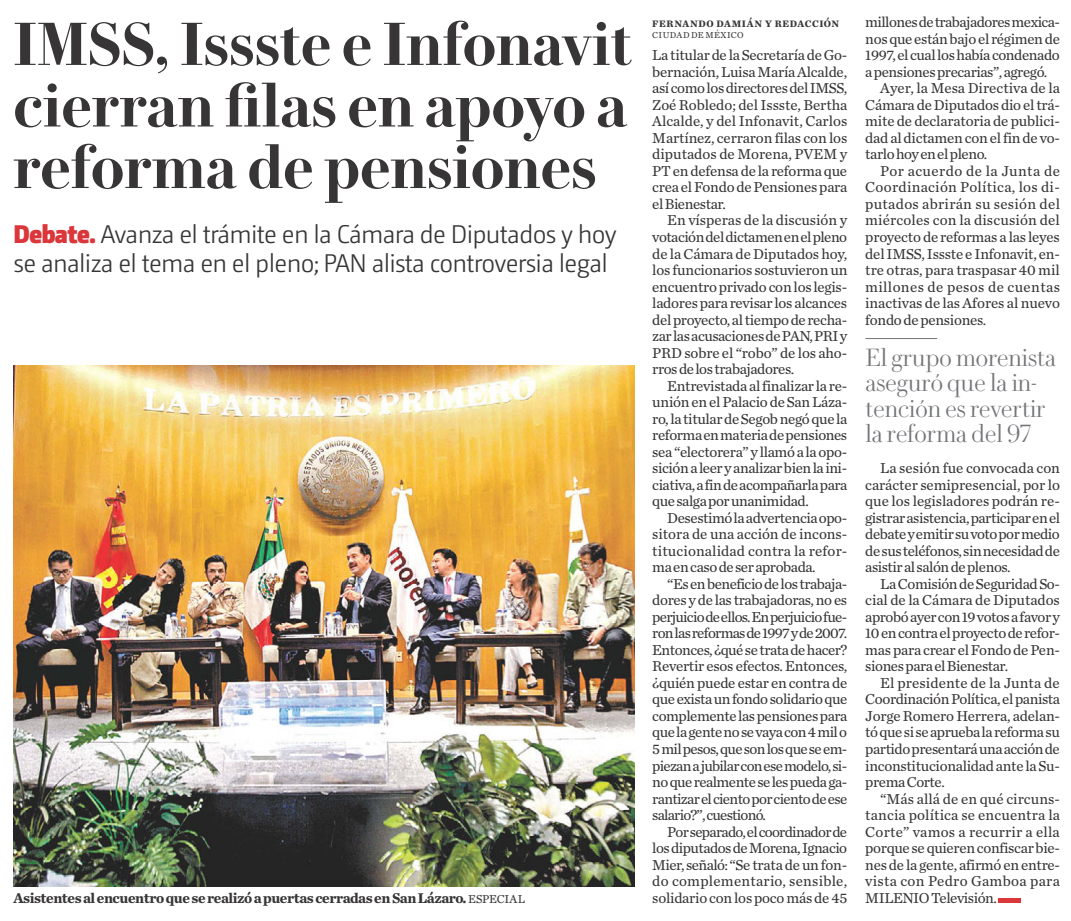
<style>
.page{position:relative;width:1071px;height:921px;background:#fff}
.page>*{position:absolute;margin:0;border:0;box-sizing:border-box;transform-origin:0 0}
.t1{font:95.1px "Chronicle Text G2";color:#db363a;scale:.53 1}
.t2{font:600 58.5px/61.5px "Le Jeune Deck";color:#373535;text-align:justify}
.t3{font:300 25.5px/28.5px "Camingo";letter-spacing:-.025em;color:#373535}
.t4{font:300 24px/25.5px "Le Jeune Deck";color:#737477}
.t5{font:15px/16.5px "Chronicle Text G2";letter-spacing:-.015em;color:#373535;text-align:justify}
.t6{font:15px "Chronicle Text G2";letter-spacing:.02em;color:#373535}
.t7{font:15px "Chronicle Text G2";letter-spacing:-.035em;color:#373535}
.t8{font:15px "Chronicle Text G2";letter-spacing:.01em;color:#373535}
.t9{font:15px "Chronicle Text G2";letter-spacing:.025em;color:#373535}
.t10{font:15px "Chronicle Text G2";letter-spacing:.03em;color:#373535}
.t11{font:700 14.7px "Chronicle Text G2";letter-spacing:-.03em;color:#373535}
.t12{font:700 9.75px "Chronicle Text G2";letter-spacing:.06em;color:#373535}
.t13{font:9px "Chronicle Text G2";letter-spacing:.05em;color:#373535}
.s1{font-weight:900;color:#db363a}
.s2{font-weight:400;font-size:12px}
</style>
<div class="page">
<img style="left:13px;top:365px;width:621px;height:520px">
<hr style="left:865px;top:338px;width:72px;height:1px;background:#737477">
<h2 class="t2" style="left:13px;top:17px;width:620px">IMSS, Issste e Infonavit cierran filas en apoyo a reforma de pensiones</h2>
<h3 class="t3" style="left:13px;top:221px;width:605px"><span class="s1">Debate.</span> Avanza el trámite en la Cámara de Diputados y hoy se analiza el tema en el pleno; PAN alista controversia legal</h3>
<p class="t11" style="left:13px;top:891px;width:513px">Asistentes al encuentro que se realizó a puertas cerradas en San Lázaro. <span class="s2">ESPECIAL</span></p>
<p class="t12" style="left:652px;top:20px;width:188px">FERNANDO DAMIÁN Y REDACCIÓN</p>
<p class="t13" style="left:652px;top:32px;width:93px">CIUDAD DE MÉXICO</p>
<p class="t5" style="left:652px;top:49px;width:197px">La titular de la Secretaría de Go&shy;bernación, Luisa María Alcalde, así como los directores del IMSS, Zoé Robledo; del Issste, Bertha Alcalde, y del Infonavit, Carlos Martínez, cerraron filas con los diputados de Morena, PVEM y PT en defensa de la reforma que crea el Fondo de Pensiones para el Bienestar.</p>
<p class="t5" style="left:652px;top:214px;width:197px;text-indent:15px">En vísperas de la discusión y votación del dictamen en el pleno de la Cámara de Diputados hoy, los funcionarios sostuvieron un encuentro privado con los legis&shy;ladores para revisar los alcances del proyecto, al tiempo de recha&shy;zar las acusaciones de PAN, PRI y PRD sobre el “robo” de los aho&shy;rros de los trabajadores.</p>
<p class="t5" style="left:652px;top:379px;width:197px;text-indent:15px">Entrevistada al finalizar la re&shy;unión en el Palacio de San Láza&shy;ro, la titular de Segob negó que la reforma en materia de pensiones sea “electorera” y llamó a la opo&shy;sición a leer y analizar bien la ini&shy;ciativa, a fin de acompañarla para que salga por unanimidad.</p>
<p class="t5" style="left:652px;top:511px;width:196px;text-indent:15px">Desestimó la advertencia opo&shy;sitora de una acción de incons&shy;titucionalidad contra la refor&shy;ma en caso de ser aprobada.</p>
<p class="t5" style="left:652px;top:577px;width:196px;text-indent:15px">“Es en beneficio de los trabaja&shy;dores y de las trabajadoras, no es perjuicio de ellos. En perjuicio fue&shy;ron las reformas de 1997 y de 2007.<br>Entonces, ¿qué se trata de hacer?<br>Revertir esos efectos. Entonces, ¿quién puede estar en contra de que exista un fondo solidario que complemente las pensiones para que la gente no se vaya con 4 mil o 5 mil pesos, que son los que se em&shy;piezan a jubilar con ese modelo, si&shy;no que realmente se les pueda ga&shy;rantizar el ciento por ciento de ese salario?”, cuestionó.</p>
<p class="t5" style="left:652px;top:824px;width:196px;text-indent:15px">Por separado, el coordinador de los diputados de Morena, Ignacio Mier, señaló: “Se trata de un fon&shy;do complementario, sensible, solidario con los poco más de 45</p>
<p class="t7" style="left:865px;top:17px;width:196px">millones de trabajadores mexica-</p>
<p class="t5" style="left:865px;top:32px;width:196px">nos que están bajo el régimen de</p>
<p class="t5" style="left:865px;top:49px;width:196px">1997, el cual los había condenado</p>
<p class="t5" style="left:865px;top:65px;width:183px">a pensiones precarias”, agregó.</p>
<p class="t5" style="left:880px;top:82px;width:181px">Ayer, la Mesa Directiva de la</p>
<p class="t5" style="left:865px;top:98px;width:196px">Cámara de Diputados dio el trá-</p>
<p class="t5" style="left:865px;top:115px;width:196px">mite de declaratoria de publici-</p>
<p class="t5" style="left:865px;top:131px;width:196px">dad al dictamen con el fin de vo-</p>
<p class="t5" style="left:865px;top:148px;width:123px">tarlo hoy en el pleno.</p>
<p class="t10" style="left:880px;top:165px;width:181px">Por acuerdo de la Junta de</p>
<p class="t6" style="left:865px;top:182px;width:196px">Coordinación Política, los di-</p>
<p class="t6" style="left:865px;top:198px;width:196px">putados abrirán su sesión del</p>
<p class="t8" style="left:865px;top:215px;width:196px">miércoles con la discusión del</p>
<p class="t5" style="left:865px;top:230px;width:196px">proyecto de reformas a las leyes</p>
<p class="t5" style="left:865px;top:247px;width:196px">del IMSS, Issste e Infonavit, en-</p>
<p class="t5" style="left:865px;top:263px;width:196px">tre otras, para traspasar 40 mil</p>
<p class="t9" style="left:865px;top:281px;width:196px">millones de pesos de cuentas</p>
<p class="t5" style="left:865px;top:296px;width:196px">inactivas de las Afores al nuevo</p>
<p class="t5" style="left:865px;top:313px;width:123px">fondo de pensiones.</p>
<h3 class="t4" style="left:865px;top:346px;width:192px">El grupo morenista aseguró que la in&shy;tención es revertir la reforma del 97</h3>
<p class="t5" style="left:865px;top:461px;width:196px;text-indent:15px">La sesión fue convocada con carácter semipresencial, por lo que los legisladores podrán re&shy;gistrar asistencia, participar en el debate y emitir su voto por medio de sus teléfonos, sin necesidad de asistir al salón de plenos.</p>
<p class="t5" style="left:865px;top:577px;width:196px;text-indent:15px">La Comisión de Seguridad So&shy;cial de la Cámara de Diputados aprobó ayer con 19 votos a favor y 10 en contra el proyecto de refor&shy;mas para crear el Fondo de Pen&shy;siones para el Bienestar.</p>
<p class="t5" style="left:865px;top:676px;width:196px;text-indent:15px">El presidente de la Junta de Coordinación Política, el panista Jorge Romero Herrera, adelan&shy;tó que si se aprueba la reforma su partido presentará una acción de inconstitucionalidad ante la Su&shy;prema Corte.</p>
<p class="t5" style="left:865px;top:791px;width:196px;text-indent:15px">“Más allá de en qué circuns&shy;tancia política se encuentra la Corte” vamos a recurrir a ella porque se quieren confiscar bie&shy;nes de la gente, afirmó en entre&shy;vista con Pedro Gamboa para MILENIO Televisión.</p>
<h1 class="t1" style="left:998px;top:834px;width:44px">_</h1>
</div>
